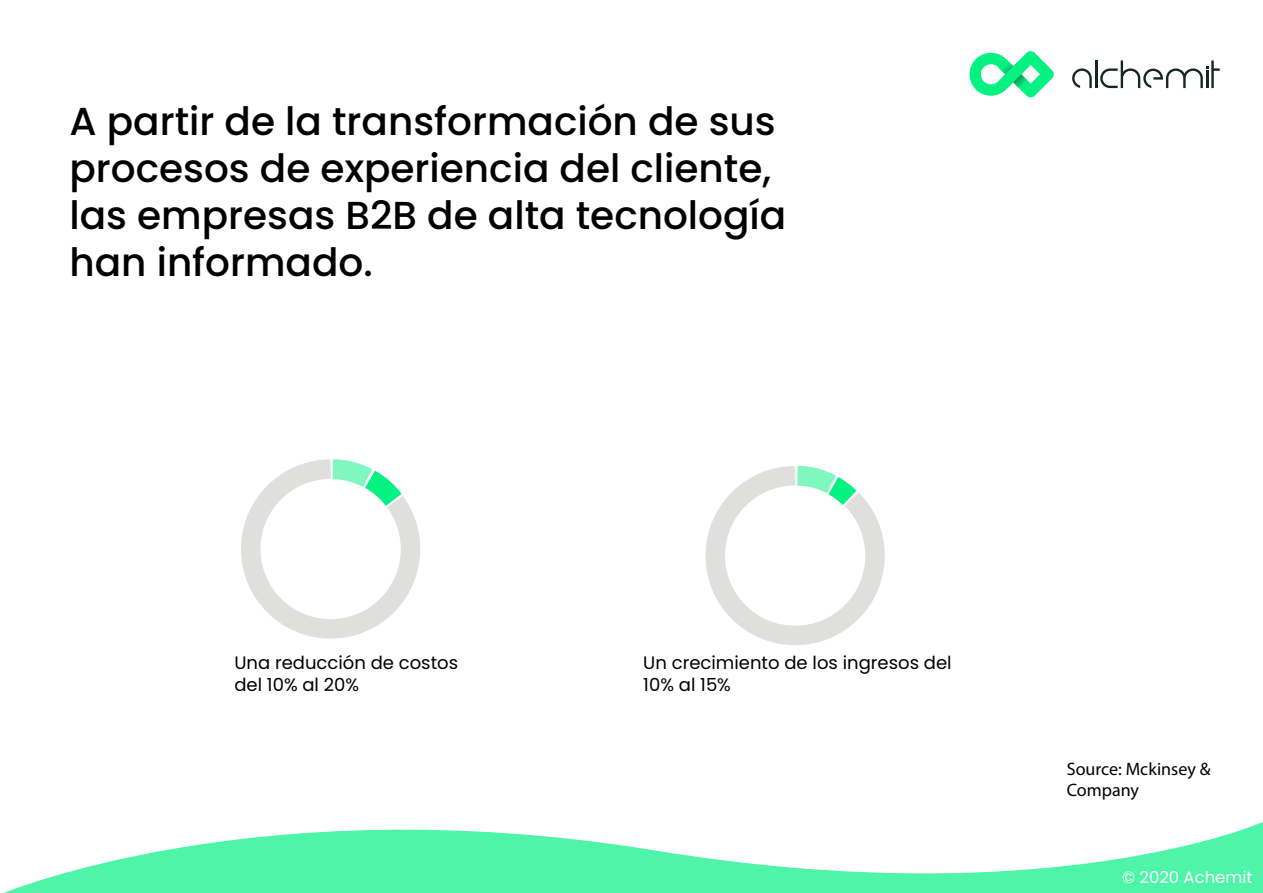
<style>
.page{position:relative;width:1263px;height:893px;background:#fff}
.page>*{position:absolute;margin:0;border:0;box-sizing:border-box;transform-origin:0 0}
.t1{font:500 39px/46.8px "Poppins";color:#000}
.t2{font:18px/21.6px "Poppins";color:#000}
.t3{font:18px/21.6px "Myriad Pro";color:#000}
.t4{font:16.5px "Poppins";color:#fff}
</style>
<div class="page">
<svg style="left:969px;top:51px;width:85px;height:46px"></svg>
<hr style="left:1095px;top:60px;width:2px;height:28px;background:#13261f">
<svg style="left:1100px;top:60px;width:120px;height:28px"></svg>
<svg style="left:1072px;top:68px;width:20px;height:20px"></svg>
<svg style="left:4px;top:822px;width:1259px;height:71px;fill:#4ef4a7"></svg>
<svg style="left:705px;top:465px;width:180px;height:180px"></svg>
<svg style="left:241px;top:459px;width:179px;height:180px"></svg>
<p class="t1" style="left:69px;top:98px;width:718px">A partir de la transformación de sus procesos de experiencia del cliente, las empresas B2B de alta tecnología han informado.</p>
<p class="t2" style="left:234px;top:652px;width:225px">Una reducción de costos del 10% al 20%</p>
<p class="t2" style="left:643px;top:652px;width:310px">Un crecimiento de los ingresos del<br>10% al 15%</p>
<p class="t3" style="left:1067px;top:757px;width:145px">Source: Mckinsey &amp;<br>Company</p>
<p class="t4" style="left:1122px;top:868px;width:132px">© 2020 Achemit</p>
</div>
